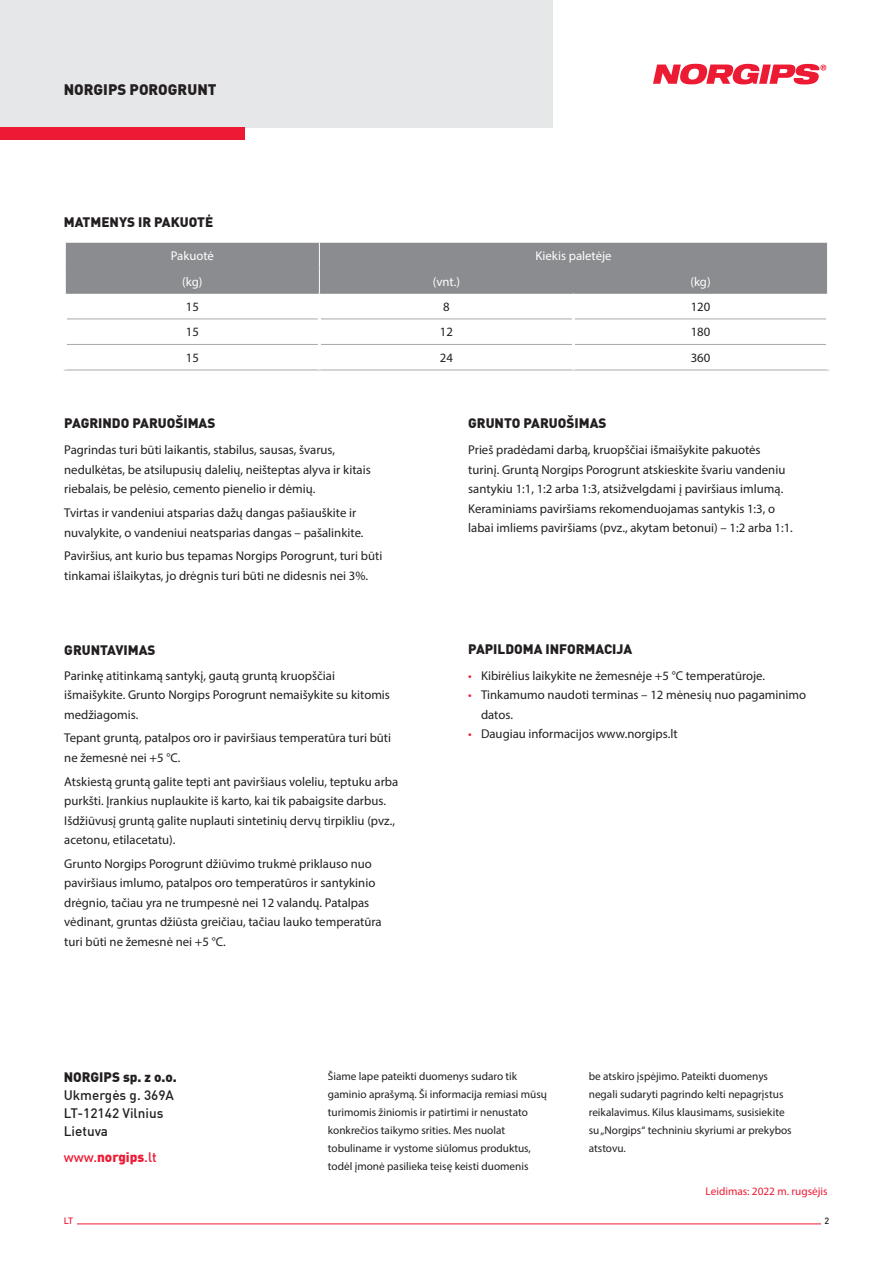
<style>
.page{position:relative;width:893px;height:1263px;background:#fff}
.page>*{position:absolute;margin:0;border:0;box-sizing:border-box;transform-origin:0 0}
.t1{font:900 15px "DIN Offc Pro";color:#231f20}
.header_2{font:900 13.5px "DIN Offc Pro";color:#231f20}
.t2{font:500 13.5px/18px "DIN Offc Pro";color:#231f20}
.t3{font:500 13.5px "DINOT";color:#ed1a33}
.txt{font:12.75px/19.5px "Myriad Pro";color:#231f20}
.t4{font:12.75px "Myriad Pro";color:#fff}
.txt-2{font:11.25px/18px "Myriad Pro";color:#231f20}
.txt-3{font:11.25px "Myriad Pro";color:#ed1a33}
.t5{font:500 9px "DIN Offc Pro";color:#ed1a33}
.t6{font:500 9px "DIN Offc Pro";color:#231f20}
.s1{color:#ed1a33}
.s2{font-weight:900}
</style>
<div class="page">
<div style="left:0;top:0;width:553px;height:128px;background:#e6e7e9"></div>
<div style="left:0;top:128px;width:244px;height:12px;background:#ed1a33"></div>
<svg style="left:653px;top:64px;width:173px;height:20px"></svg>
<hr style="left:77px;top:1223px;width:744px;height:1px;background:#ed1a33">
<hr style="left:67px;top:319px;width:251px;height:1px;background:#a8a9ad">
<hr style="left:321px;top:319px;width:251px;height:1px;background:#a8a9ad">
<hr style="left:575px;top:319px;width:251px;height:1px;background:#a8a9ad">
<hr style="left:67px;top:344px;width:251px;height:1px;background:#a8a9ad">
<hr style="left:321px;top:344px;width:251px;height:1px;background:#a8a9ad">
<hr style="left:575px;top:344px;width:251px;height:1px;background:#a8a9ad">
<hr style="left:64px;top:370px;width:255px;height:1px;background:#a8a9ad">
<hr style="left:319px;top:370px;width:254px;height:1px;background:#a8a9ad">
<hr style="left:573px;top:370px;width:256px;height:1px;background:#a8a9ad">
<div style="left:65px;top:243px;width:763px;height:51px;background:#8a8c8f"></div>
<p class="t1" style="left:64px;top:77px;width:154px">NORGIPS POROGRUNT</p>
<p class="header_2" style="left:64px;top:211px;width:151px">MATMENYS IR PAKUOTĖ</p>
<p class="t4" style="left:171px;top:248px;width:45px">Pakuotė</p>
<p class="t4" style="left:535px;top:248px;width:78px">Kiekis paletėje</p>
<p class="t4" style="left:182px;top:274px;width:22px">(kg)</p>
<p class="t4" style="left:433px;top:274px;width:29px">(vnt.)</p>
<p class="t4" style="left:690px;top:274px;width:22px">(kg)</p>
<p class="txt" style="left:186px;top:297px;width:15px">15</p>
<p class="txt" style="left:443px;top:297px;width:8px">8</p>
<p class="txt" style="left:691px;top:297px;width:21px">120</p>
<p class="txt" style="left:186px;top:322px;width:15px">15</p>
<p class="txt" style="left:440px;top:322px;width:15px">12</p>
<p class="txt" style="left:691px;top:322px;width:21px">180</p>
<p class="txt" style="left:186px;top:348px;width:15px">15</p>
<p class="txt" style="left:440px;top:348px;width:15px">24</p>
<p class="txt" style="left:691px;top:348px;width:21px">360</p>
<p class="header_2" style="left:64px;top:413px;width:153px">PAGRINDO PARUOŠIMAS</p>
<p class="header_2" style="left:468px;top:413px;width:140px">GRUNTO PARUOŠIMAS</p>
<p class="txt" style="left:64px;top:440px;width:308px">Pagrindas turi būti laikantis, stabilus, sausas, švarus, nedulkėtas, be atsilupusių dalelių, neišteptas alyva ir kitais riebalais, be pelėsio, cemento pienelio ir dėmių.</p>
<p class="txt" style="left:64px;top:503px;width:301px">Tvirtas ir vandeniui atsparias dažų dangas pašiauškite ir nuvalykite, o vandeniui neatsparias dangas – pašalinkite.</p>
<p class="txt" style="left:64px;top:546px;width:320px">Paviršius, ant kurio bus tepamas Norgips Porogrunt, turi būti tinkamai išlaikytas, jo drėgnis turi būti ne didesnis nei 3%.</p>
<p class="txt" style="left:468px;top:440px;width:326px">Prieš pradėdami darbą, kruopščiai išmaišykite pakuotės turinį. Gruntą Norgips Porogrunt atskieskite švariu vandeniu santykiu 1:1, 1:2 arba 1:3, atsižvelgdami į paviršiaus imlumą.<br>Keraminiams paviršiams rekomenduojamas santykis 1:3, o labai imliems paviršiams (pvz., akytam betonui) – 1:2 arba 1:1.</p>
<p class="header_2" style="left:64px;top:639px;width:93px">GRUNTAVIMAS</p>
<p class="header_2" style="left:468px;top:638px;width:165px">PAPILDOMA INFORMACIJA</p>
<p class="txt" style="left:64px;top:665px;width:327px">Parinkę atitinkamą santykį, gautą gruntą kruopščiai išmaišykite. Grunto Norgips Porogrunt nemaišykite su kitomis medžiagomis.</p>
<p class="txt" style="left:64px;top:728px;width:328px">Tepant gruntą, patalpos oro ir paviršiaus temperatūra turi būti ne žemesnė nei +5 °C.</p>
<p class="txt" style="left:64px;top:771px;width:336px">Atskiestą gruntą galite tepti ant paviršiaus voleliu, teptuku arba purkšti. Įrankius nuplaukite iš karto, kai tik pabaigsite darbus.<br>Išdžiūvusį gruntą galite nuplauti sintetinių dervų tirpikliu (pvz., acetonu, etilacetatu).</p>
<p class="txt" style="left:64px;top:854px;width:319px">Grunto Norgips Porogrunt džiūvimo trukmė priklauso nuo paviršiaus imlumo, patalpos oro temperatūros ir santykinio drėgnio, tačiau yra ne trumpesnė nei 12 valandų. Patalpas vėdinant, gruntas džiūsta greičiau, tačiau lauko temperatūra turi būti ne žemesnė nei +5 °C.</p>
<p class="txt" style="left:468px;top:665px;width:298px"><span class="s1">•</span> Kibirėlius laikykite ne žemesnėje +5 °C temperatūroje.</p>
<p class="txt" style="left:481px;top:685px;width:327px;text-indent:-13px"><span class="s1">•</span> Tinkamumo naudoti terminas – 12 mėnesių nuo pagaminimo datos.</p>
<p class="txt" style="left:468px;top:724px;width:211px"><span class="s1">•</span> Daugiau informacijos www.norgips.lt</p>
<p class="header_2" style="left:64px;top:1066px;width:115px">NORGIPS sp. z o.o.</p>
<p class="t2" style="left:64px;top:1085px;width:112px">Ukmergės g. 369A<br>LT-12142 Vilnius<br>Lietuva</p>
<p class="t3" style="left:64px;top:1147px;width:94px">www.<span class="s2">norgips</span>.lt</p>
<p class="txt-2" style="left:328px;top:1067px;width:221px">Šiame lape pateikti duomenys sudaro tik gaminio aprašymą. Ši informacija remiasi mūsų turimomis žiniomis ir patirtimi ir nenustato konkrečios taikymo srities. Mes nuolat tobuliname ir vystome siūlomus produktus, todėl įmonė pasilieka teisę keisti duomenis</p>
<p class="txt-2" style="left:589px;top:1067px;width:204px">be atskiro įspėjimo. Pateikti duomenys negali sudaryti pagrindo kelti nepagrįstus reikalavimus. Kilus klausimams, susisiekite su „Norgips“ techniniu skyriumi ar prekybos atstovu.</p>
<p class="txt-3" style="left:706px;top:1185px;width:124px">Leidimas: 2022 m. rugsėjis</p>
<p class="t5" style="left:64px;top:1214px;width:11px">LT</p>
<p class="t6" style="left:824px;top:1214px;width:6px">2</p>
</div>
